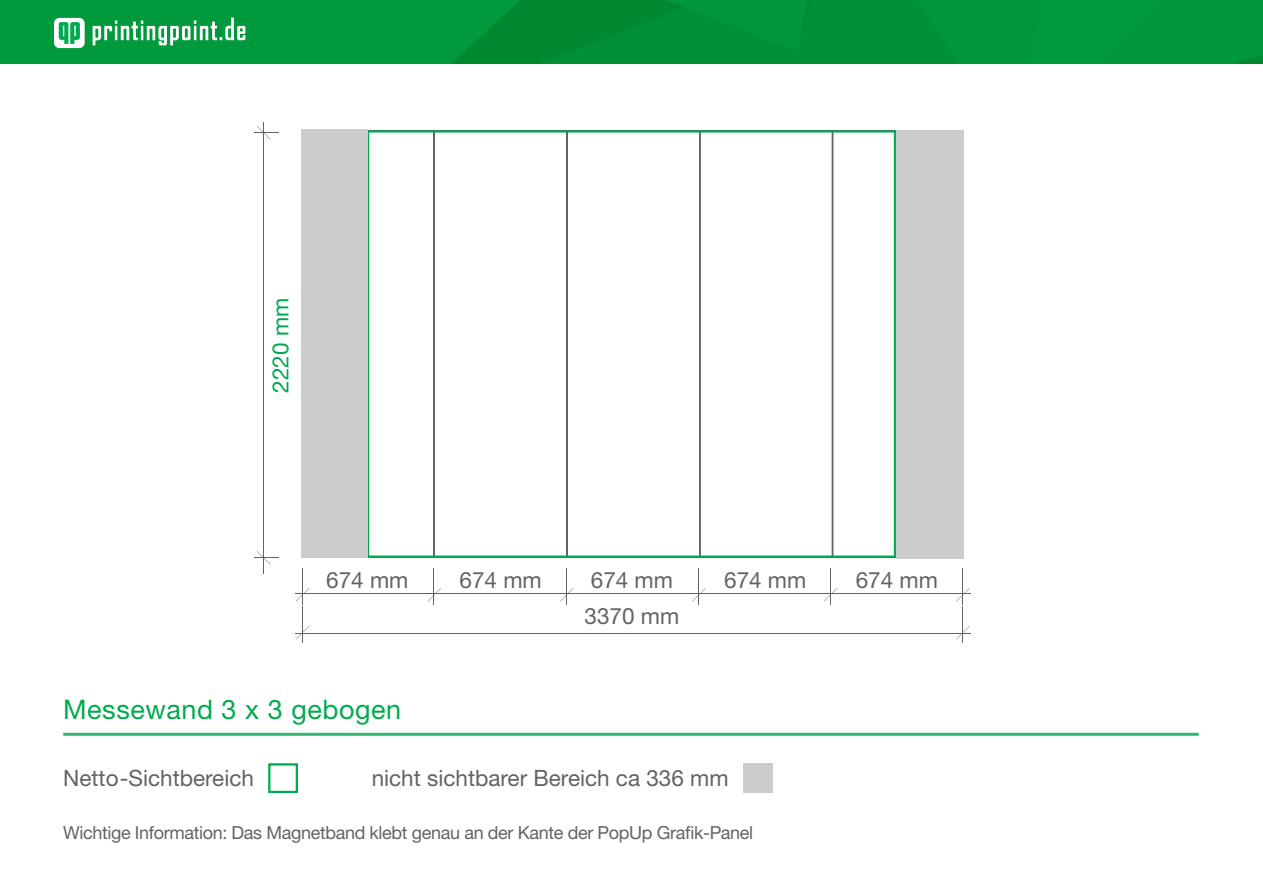
<style>
.page{position:relative;width:1263px;height:893px;background:#fff}
.page>*{position:absolute;margin:0;border:0;box-sizing:border-box;transform-origin:0 0}
.t1{font:27px "Helvetica Neue";letter-spacing:.02em;color:#00aa4e}
.t2{font:22.5px "Helvetica Neue";color:#636366}
.t3{font:22.5px "Helvetica Neue";color:#00a94e}
.t4{font:18px "Helvetica Neue";letter-spacing:-.02em;color:#636366}
</style>
<div class="page">
<img style="left:0;top:0;width:1263px;height:64px">
<svg style="left:92px;top:17px;width:154px;height:29px"></svg>
<div style="left:54px;top:18px;width:31px;height:30px;background:#fff;border-radius:5px"></div>
<svg style="left:59px;top:22px;width:21px;height:22px"></svg>
<hr style="left:63px;top:733px;width:1136px;height:3px;background:#36b673">
<svg style="left:301px;top:129px;width:663px;height:430px"></svg>
<hr style="left:962px;top:568px;width:1px;height:37px;background:#636366">
<hr style="left:302px;top:568px;width:1px;height:37px;background:#636366">
<svg style="left:296px;top:588px;width:13px;height:14px"></svg>
<hr style="left:434px;top:568px;width:1px;height:37px;background:#636366">
<svg style="left:428px;top:588px;width:13px;height:14px"></svg>
<hr style="left:830px;top:568px;width:1px;height:37px;background:#636366">
<svg style="left:824px;top:588px;width:13px;height:14px"></svg>
<svg style="left:956px;top:588px;width:14px;height:14px"></svg>
<hr style="left:698px;top:568px;width:1px;height:37px;background:#636366">
<svg style="left:692px;top:588px;width:14px;height:14px"></svg>
<hr style="left:566px;top:568px;width:1px;height:37px;background:#636366">
<svg style="left:560px;top:588px;width:13px;height:14px"></svg>
<hr style="left:962px;top:606px;width:1px;height:36px;background:#636366">
<hr style="left:302px;top:606px;width:1px;height:36px;background:#636366">
<svg style="left:296px;top:626px;width:13px;height:13px"></svg>
<svg style="left:956px;top:626px;width:14px;height:13px"></svg>
<hr style="left:295px;top:633px;width:675px;height:1px;background:#636366">
<hr style="left:295px;top:594px;width:675px;height:1px;background:#636366">
<svg style="left:254px;top:551px;width:25px;height:14px"></svg>
<svg style="left:254px;top:126px;width:25px;height:13px"></svg>
<hr style="left:263px;top:122px;width:1px;height:451px;background:#636366">
<div style="left:367px;top:130px;width:529px;height:428px;border:2px solid #00a94e"></div>
<div style="left:301px;top:130px;width:66px;height:428px;background:#cbccce"></div>
<div style="left:896px;top:130px;width:67px;height:428px;background:#cbccce"></div>
<div style="left:268px;top:763px;width:30px;height:30px;border:2px solid #00a94e"></div>
<div style="left:743px;top:763px;width:29px;height:30px;background:#cbccce"></div>
<p class="t3" style="left:267px;top:393px;width:96px;rotate:-90deg">2220 mm</p>
<p class="t2" style="left:326px;top:567px;width:84px">674 mm</p>
<p class="t2" style="left:460px;top:567px;width:84px">674 mm</p>
<p class="t2" style="left:591px;top:567px;width:84px">674 mm</p>
<p class="t2" style="left:724px;top:567px;width:84px">674 mm</p>
<p class="t2" style="left:856px;top:567px;width:84px">674 mm</p>
<p class="t2" style="left:585px;top:603px;width:96px">3370 mm</p>
<p class="t1" style="left:63px;top:693px;width:339px">Messewand 3 x 3 gebogen</p>
<p class="t2" style="left:63px;top:764px;width:192px">Netto-Sichtbereich</p>
<p class="t2" style="left:372px;top:764px;width:358px">nicht sichtbarer Bereich ca 336 mm</p>
<p class="t4" style="left:63px;top:822px;width:691px">Wichtige Information: Das Magnetband klebt genau an der Kante der PopUp Grafik-Panel</p>
</div>
